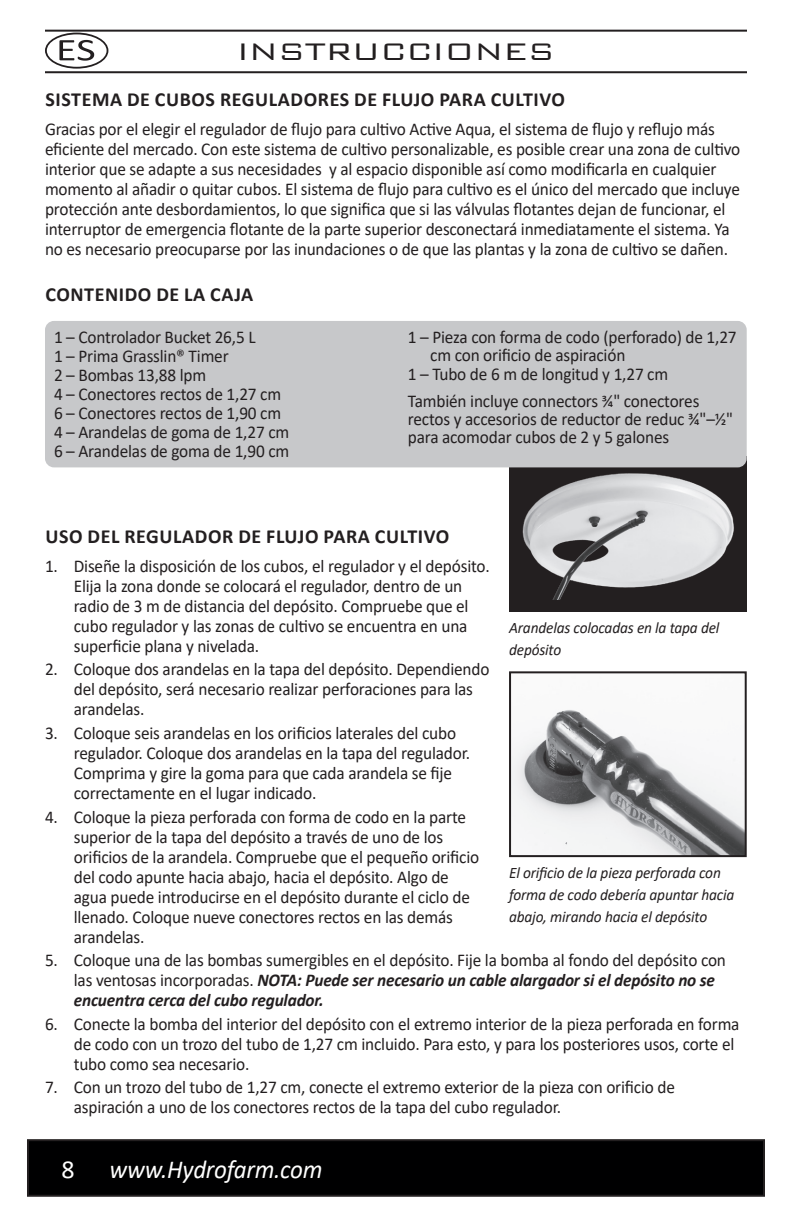
<style>
.page{position:relative;width:792px;height:1224px;background:#fff}
.page>*{position:absolute;margin:0;border:0;box-sizing:border-box;transform-origin:0 0}
.t1{font:300 32px "Bank Gothic BT";letter-spacing:-.01em;color:#231f20;scale:1.1 1}
.t2{font:italic 26px "Calibri";letter-spacing:-.01em;color:#fff;scale:.96 1}
.t3{font:26px "Calibri";color:#fff}
.t4{font:700 20px "Calibri";letter-spacing:.03em;color:#231f20}
.t5{font:18px/20px "Calibri";letter-spacing:-.01em;color:#231f20;scale:.96 1}
.t6{font:italic 16px/22px "Calibri";letter-spacing:-.01em;color:#231f20;scale:.96 1}
.s1{font-weight:700;font-style:italic}
</style>
<div class="page">
<div style="left:28px;top:1140px;width:736px;height:56px;background:#000001"></div>
<div style="left:27px;top:1139px;width:738px;height:58px;border:2px solid #231f20"></div>
<hr style="left:45px;top:30px;width:702px;height:2px;background:#231f20">
<hr style="left:45px;top:71px;width:702px;height:2px;background:#231f20">
<svg style="left:45px;top:33px;width:63px;height:36px"></svg>
<img style="left:512px;top:710px;width:232px;height:144px">
<div style="left:509px;top:671px;width:238px;height:186px;border:2px solid #231f20"></div>
<div style="left:509px;top:457px;width:238px;height:155px;background:#231f20"></div>
<img style="left:522px;top:473px;width:212px;height:126px">
<div style="left:45px;top:321px;width:702px;height:146px;background:#c7c8ca;border-radius:9px"></div>
<h1 class="t1" style="left:237px;top:35px;width:291px">INSTRUCCIONES</h1>
<p class="t4" style="left:45px;top:85px;width:521px">SISTEMA DE CUBOS REGULADORES DE FLUJO PARA CULTIVO</p>
<p class="t5" style="left:45px;top:118px;width:726px">Gracias por el elegir el regulador de flujo para cultivo Active Aqua, el sistema de flujo y reflujo más eficiente del mercado. Con este sistema de cultivo personalizable, es posible crear una zona de cultivo interior que se adapte a sus necesidades y al espacio disponible así como modificarla en cualquier momento al añadir o quitar cubos. El sistema de flujo para cultivo es el único del mercado que incluye protección ante desbordamientos, lo que significa que si las válvulas flotantes dejan de funcionar, el interruptor de emergencia flotante de la parte superior desconectará inmediatamente el sistema. Ya no es necesario preocuparse por las inundaciones o de que las plantas y la zona de cultivo se dañen.</p>
<p class="t4" style="left:45px;top:280px;width:209px">CONTENIDO DE LA CAJA</p>
<p class="t5" style="left:54px;top:328px;width:247px;line-height:19px">1 – Controlador Bucket 26,5 L<br>1 – Prima Grasslin® Timer<br>2 – Bombas 13,88 lpm<br>4 – Conectores rectos de 1,27 cm<br>6 – Conectores rectos de 1,90 cm<br>4 – Arandelas de goma de 1,27 cm<br>6 – Arandelas de goma de 1,90 cm</p>
<p class="t5" style="left:408px;top:327px;width:344px">1 – Pieza con forma de codo (perforado) de 1,27</p>
<p class="t5" style="left:430px;top:345px;width:205px">cm con orificio de aspiración</p>
<p class="t5" style="left:408px;top:364px;width:273px">1 – Tubo de 6 m de longitud y 1,27 cm</p>
<p class="t5" style="left:408px;top:392px;width:340px;line-height:18px">También incluye connectors ¾" conectores rectos y accesorios de reductor de reduc ¾"–½" para acomodar cubos de 2 y 5 galones</p>
<p class="t4" style="left:45px;top:522px;width:405px">USO DEL REGULADOR DE FLUJO PARA CULTIVO</p>
<p class="t5" style="left:74px;top:555px;width:435px;text-indent:-29px">1. Diseñe la disposición de los cubos, el regulador y el depósito.<br>Elija la zona donde se colocará el regulador, dentro de un radio de 3 m de distancia del depósito. Compruebe que el cubo regulador y las zonas de cultivo se encuentra en una superficie plana y nivelada.</p>
<p class="t5" style="left:74px;top:659px;width:434px;text-indent:-29px">2. Coloque dos arandelas en la tapa del depósito. Dependiendo del depósito, será necesario realizar perforaciones para las arandelas.</p>
<p class="t5" style="left:74px;top:723px;width:414px;text-indent:-29px">3. Coloque seis arandelas en los orificios laterales del cubo regulador. Coloque dos arandelas en la tapa del regulador.<br>Comprima y gire la goma para que cada arandela se fije correctamente en el lugar indicado.</p>
<p class="t5" style="left:74px;top:806px;width:424px;text-indent:-29px">4. Coloque la pieza perforada con forma de codo en la parte superior de la tapa del depósito a través de uno de los orificios de la arandela. Compruebe que el pequeño orificio del codo apunte hacia abajo, hacia el depósito. Algo de agua puede introducirse en el depósito durante el ciclo de llenado. Coloque nueve conectores rectos en las demás arandelas.</p>
<p class="t5" style="left:74px;top:950px;width:681px;text-indent:-29px">5. Coloque una de las bombas sumergibles en el depósito. Fije la bomba al fondo del depósito con las ventosas incorporadas. <span class="s1">NOTA: Puede ser necesario un cable alargador si el depósito no se encuentra cerca del cubo regulador.</span></p>
<p class="t5" style="left:74px;top:1013px;width:695px;text-indent:-29px">6. Conecte la bomba del interior del depósito con el extremo interior de la pieza perforada en forma de codo con un trozo del tubo de 1,27 cm incluido. Para esto, y para los posteriores usos, corte el tubo como sea necesario.</p>
<p class="t5" style="left:74px;top:1077px;width:628px;text-indent:-29px">7. Con un trozo del tubo de 1,27 cm, conecte el extremo exterior de la pieza con orificio de aspiración a uno de los conectores rectos de la tapa del cubo regulador.</p>
<p class="t6" style="left:509px;top:616px;width:221px">Arandelas colocadas en la tapa del depósito</p>
<p class="t6" style="left:509px;top:861px;width:236px">El orificio de la pieza perforada con forma de codo debería apuntar hacia abajo, mirando hacia el depósito</p>
<h2 class="t3" style="left:61px;top:1151px;width:15px">8</h2>
<h2 class="t2" style="left:109px;top:1151px;width:223px">www.Hydrofarm.com</h2>
</div>
